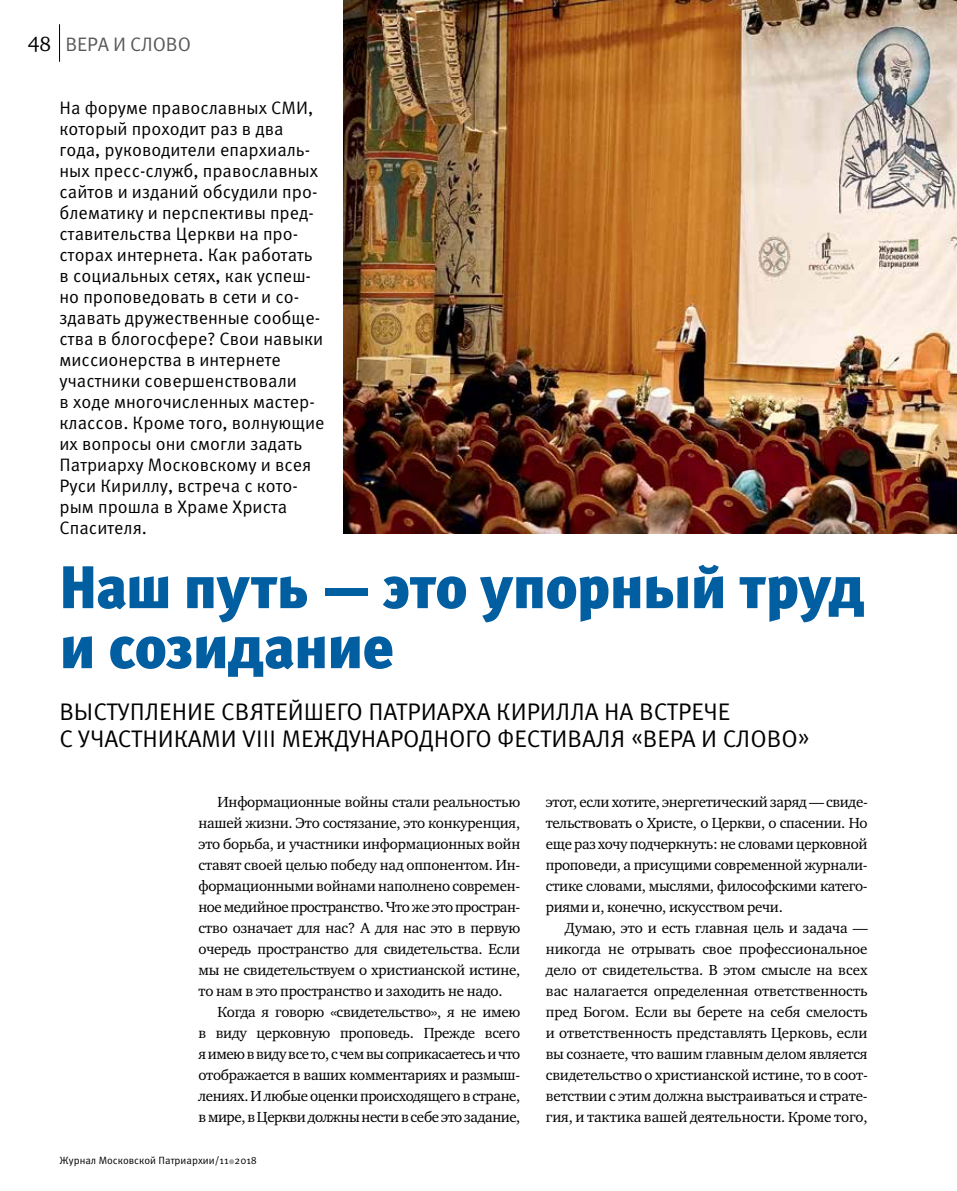
<style>
.page{position:relative;width:957px;height:1191px;background:#fff}
.page>*{position:absolute;margin:0;border:0;box-sizing:border-box;transform-origin:0 0}
.t1{font:900 60px/60px "Meta Pro";letter-spacing:-.02em;color:#005ea1}
.t2{font:24px/27px "Meta Pro";color:#000}
.t3{font:19.5px "Meta Pro";letter-spacing:-.005em;color:#58595b}
.t4{font:18px/21px "Meta Pro";color:#000}
.t5{font:15px/21px "Charter ITC";letter-spacing:-.015em;color:#000;text-align:justify}
.t6{font:10.5px "Meta Pro";color:#000}
.s1{font-family:"Charter ITC";font-size:21px;color:#000}
</style>
<div class="page">
<svg style="left:229px;top:1159px;width:5px;height:5px"></svg>
<hr style="left:59px;top:24px;width:1px;height:38px;background:#000">
<img style="left:344px;top:0;width:613px;height:534px">
<h3 class="t3" style="left:28px;top:32px;width:165px"><span class="s1">48</span> ВЕРА И СЛОВО</h3>
<p class="t4" style="left:60px;top:98px;width:267px">На форуме православных СМИ, который проходит раз в два года, руководители епархиаль&shy;ных пресс-служб, православных сайтов и изданий обсудили про&shy;блематику и перспективы пред&shy;ставительства Церкви на про&shy;сторах интернета. Как работать в социальных сетях, как успеш&shy;но проповедовать в сети и со&shy;здавать дружественные сообще&shy;ства в блогосфере? Свои навыки миссионерства в интернете участники совершенствовали<br>в ходе многочисленных мастер&shy;классов. Кроме того, волнующие их вопросы они смогли задать<br>Патриарху Московскому и всея<br>Руси Кириллу, встреча с кото&shy;рым прошла в Храме Христа<br>Спасителя.</p>
<h1 class="t1" style="left:59px;top:559px;width:807px">Наш путь — это упорный труд и созидание</h1>
<h2 class="t2" style="left:59px;top:699px;width:752px">ВЫСТУПЛЕНИЕ СВЯТЕЙШЕГО ПАТРИАРХА КИРИЛЛА НА ВСТРЕЧЕ<br>С УЧАСТНИКАМИ VIII МЕЖДУНАРОДНОГО ФЕСТИВАЛЯ «ВЕРА И СЛОВО»</h2>
<p class="t5" style="left:198px;top:791px;width:323px;text-indent:19px">Информационные войны стали реальностью нашей жизни. Это состязание, это конкуренция, это борьба, и участники информационных войн ставят своей целью победу над оппонентом. Ин&shy;формационными войнами наполнено современ&shy;ное медийное пространство. Что же это простран&shy;ство означает для нас? А для нас это в первую очередь пространство для свидетельства. Если мы не свидетельствуем о христианской истине, то нам в это пространство и заходить не надо.</p>
<p class="t5" style="left:198px;top:1001px;width:323px;text-indent:19px">Когда я говорю «свидетельство», я не имею в виду церковную проповедь. Прежде всего яимею ввиду все то, с чем вы соприкасаетесь ичто отображается в ваших комментариях и размыш&shy;лениях. И любые оценки происходящего в стране, в мире, в Церкви должны нести в себе это задание,</p>
<p class="t6" style="left:60px;top:1153px;width:199px">Журнал Московской Патриархии/11 2018</p>
<p class="t5" style="left:546px;top:791px;width:323px">этот, если хотите, энергетический заряд — свиде&shy;тельствовать о Христе, о Церкви, о спасении. Но еще раз хочу подчеркнуть: не словами церковной проповеди, а присущими современной журнали&shy;стике словами, мыслями, философскими катего&shy;риями и, конечно, искусством речи.</p>
<p class="t5" style="left:546px;top:917px;width:323px;text-indent:19px">Думаю, это и есть главная цель и задача — никогда не отрывать свое профессиональное дело от свидетельства. В этом смысле на всех вас налагается определенная ответственность пред Богом. Если вы берете на себя смелость и ответственность представлять Церковь, если вы сознаете, что вашим главным делом является свидетельство о христианской истине, то в соот&shy;ветствии с этим должна выстраиваться и страте&shy;гия, и тактика вашей деятельности. Кроме того,</p>
</div>
